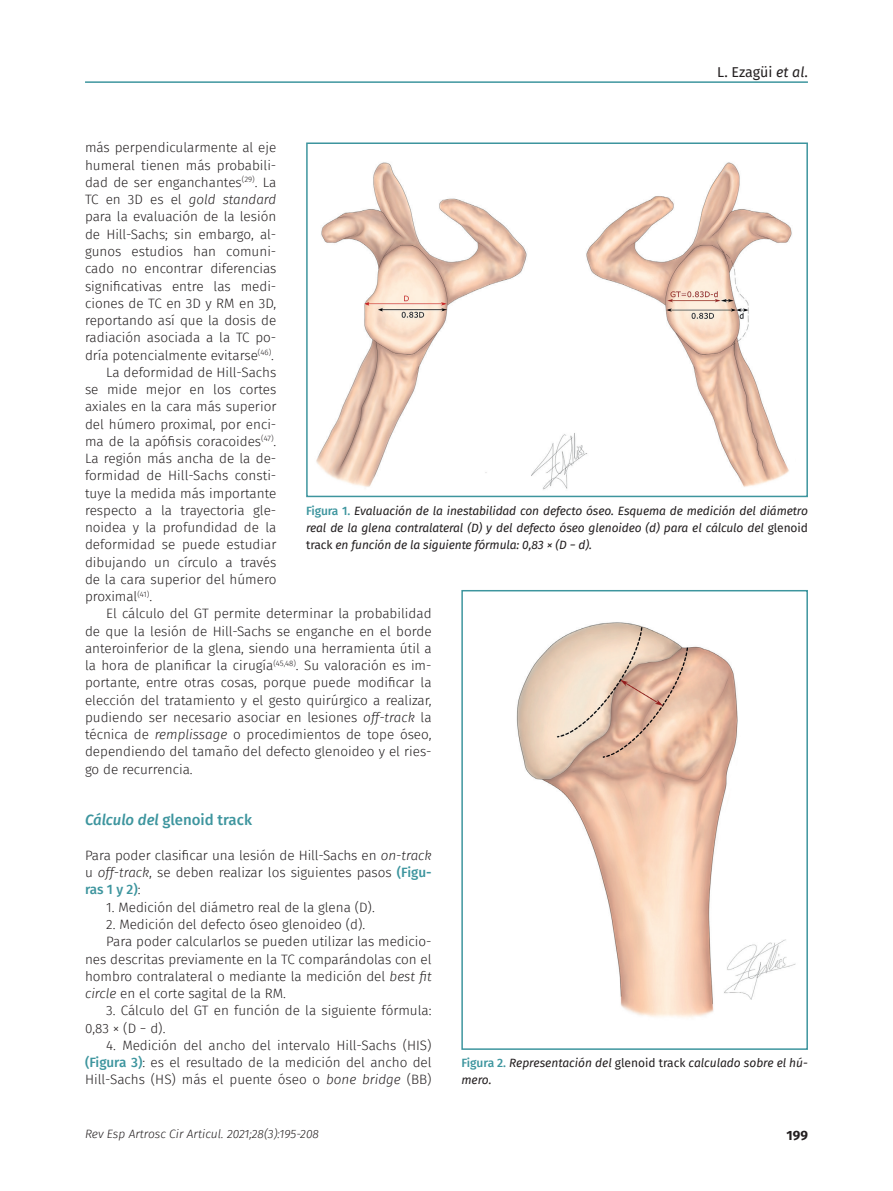
<style>
.page{position:relative;width:893px;height:1191px;background:#fff}
.page>*{position:absolute;margin:0;border:0;box-sizing:border-box;transform-origin:0 0}
.Subladillo{font:500 15px "Fira Sans FS";color:#3d959e}
.t1{font:14.25px "Fira Sans FS";letter-spacing:-.01em;color:#231f20}
.Párrafo_general{font:300 13.5px/17.2px "Fira Sans FS";color:#231f20;text-align:justify}
.Primer_párrafo{font:300 13.5px/17.2px "Fira Sans FS";color:#231f20;text-align:justify}
.t2{font:700 13.5px "Fira Sans FS";color:#231f20}
.Pie_de_foto{font:italic 12px/17.2px "Fira Sans FS";letter-spacing:-.01em;color:#231f20}
.t3{font:italic 300 12px "Fira Sans FS";color:#231f20}
.s1{font-style:italic}
.s2{font-weight:500;color:#3d959e}
.s3{font-weight:500;font-style:normal;color:#3d959e}
.s4{font-style:normal}
</style>
<div class="page">
<hr style="left:85px;top:81px;width:723px;height:2px;background:#3d959e">
<img style="left:516px;top:622px;width:280px;height:396px">
<div style="left:461px;top:590px;width:347px;height:459px;border:2px solid #3d959e"></div>
<img style="left:316px;top:162px;width:476px;height:328px">
<div style="left:306px;top:142px;width:502px;height:355px;border:2px solid #3d959e"></div>
<p class="t1" style="left:717px;top:62px;width:92px">L. Ezagüi <span class="s1">et al</span>.</p>
<p class="Párrafo_general" style="left:85px;top:139px;width:193px">más perpendicularmente al eje humeral tienen más probabili&shy;dad de ser enganchantes<sup>(29)</sup>. La TC en 3D es el <span class="s1">gold standard </span>para la evaluación de la lesión de Hill-Sachs; sin embargo, al&shy;gunos estudios han comuni&shy;cado no encontrar diferencias significativas entre las medi&shy;ciones de TC en 3D y RM en 3D, reportando así que la dosis de radiación asociada a la TC po&shy;dría potencialmente evitarse<sup>(46)</sup>.</p>
<p class="Párrafo_general" style="left:85px;top:363px;width:193px;text-indent:21px">La deformidad de Hill-Sachs se mide mejor en los cortes axiales en la cara más superior del húmero proximal, por enci&shy;ma de la apófisis coracoides<sup>(47)</sup>.<br>La región más ancha de la de&shy;formidad de Hill-Sachs consti&shy;tuye la medida más importante respecto a la trayectoria gle&shy;noidea y la profundidad de la deformidad se puede estudiar dibujando un círculo a través de la cara superior del húmero proximal<sup>(41)</sup>.</p>
<p class="Párrafo_general" style="left:85px;top:605px;width:348px;text-indent:21px">El cálculo del GT permite determinar la probabilidad de que la lesión de Hill-Sachs se enganche en el borde anteroinferior de la glena, siendo una herramienta útil a la hora de planificar la cirugía<sup>(45,48)</sup>. Su valoración es im&shy;portante, entre otras cosas, porque puede modificar la elección del tratamiento y el gesto quirúrgico a realizar, pudiendo ser necesario asociar en lesiones <span class="s1">off-track</span> la técnica de <span class="s1">remplissage</span> o procedimientos de tope óseo, dependiendo del tamaño del defecto glenoideo y el ries&shy;go de recurrencia.</p>
<p class="Subladillo" style="left:85px;top:809px;width:168px"><span class="s1">Cálculo del</span> glenoid track</p>
<p class="Primer_párrafo" style="left:85px;top:846px;width:348px">Para poder clasificar una lesión de Hill-Sachs en <span class="s1">on-track </span>u <span class="s1">off-track</span>, se deben realizar los siguientes pasos <span class="s2">(Figu&shy;ras 1 y 2)</span>:</p>
<p class="Párrafo_general" style="left:106px;top:898px;width:270px">1. Medición del diámetro real de la glena (D).</p>
<p class="Párrafo_general" style="left:106px;top:915px;width:260px">2. Medición del defecto óseo glenoideo (d).</p>
<p class="Párrafo_general" style="left:85px;top:933px;width:348px;text-indent:21px">Para poder calcularlos se pueden utilizar las medicio&shy;nes descritas previamente en la TC comparándolas con el hombro contralateral o mediante la medición del <span class="s1">best fit circle</span> en el corte sagital de la RM.</p>
<p class="Párrafo_general" style="left:85px;top:1002px;width:348px;text-indent:21px">3. Cálculo del GT en función de la siguiente fórmula:<br>0,83 × (D − d).</p>
<p class="Párrafo_general" style="left:85px;top:1036px;width:348px;text-indent:21px">4. Medición del ancho del intervalo Hill-Sachs (HIS) <span class="s2">(Figura 3)</span>: es el resultado de la medición del ancho del Hill-Sachs (HS) más el puente óseo o <span class="s1">bone bridge</span> (BB)</p>
<p class="Pie_de_foto" style="left:306px;top:502px;width:503px;text-align:justify"><span class="s3">Figura 1.</span> Evaluación de la inestabilidad con defecto óseo. Esquema de medición del diámetro real de la glena contralateral (D) y del defecto óseo glenoideo (d) para el cálculo del <span class="s4">glenoid track</span> en función de la siguiente fórmula: 0,83 × (D − d).</p>
<p class="Pie_de_foto" style="left:461px;top:1054px;width:348px"><span class="s3">Figura 2.</span> Representación del <span class="s4">glenoid track</span> calculado sobre el hú&shy;mero.</p>
<p class="t3" style="left:85px;top:1125px;width:235px">Rev Esp Artrosc Cir Articul. 2021;28(3):195-208</p>
<p class="t2" style="left:786px;top:1124px;width:23px">199</p>
</div>
